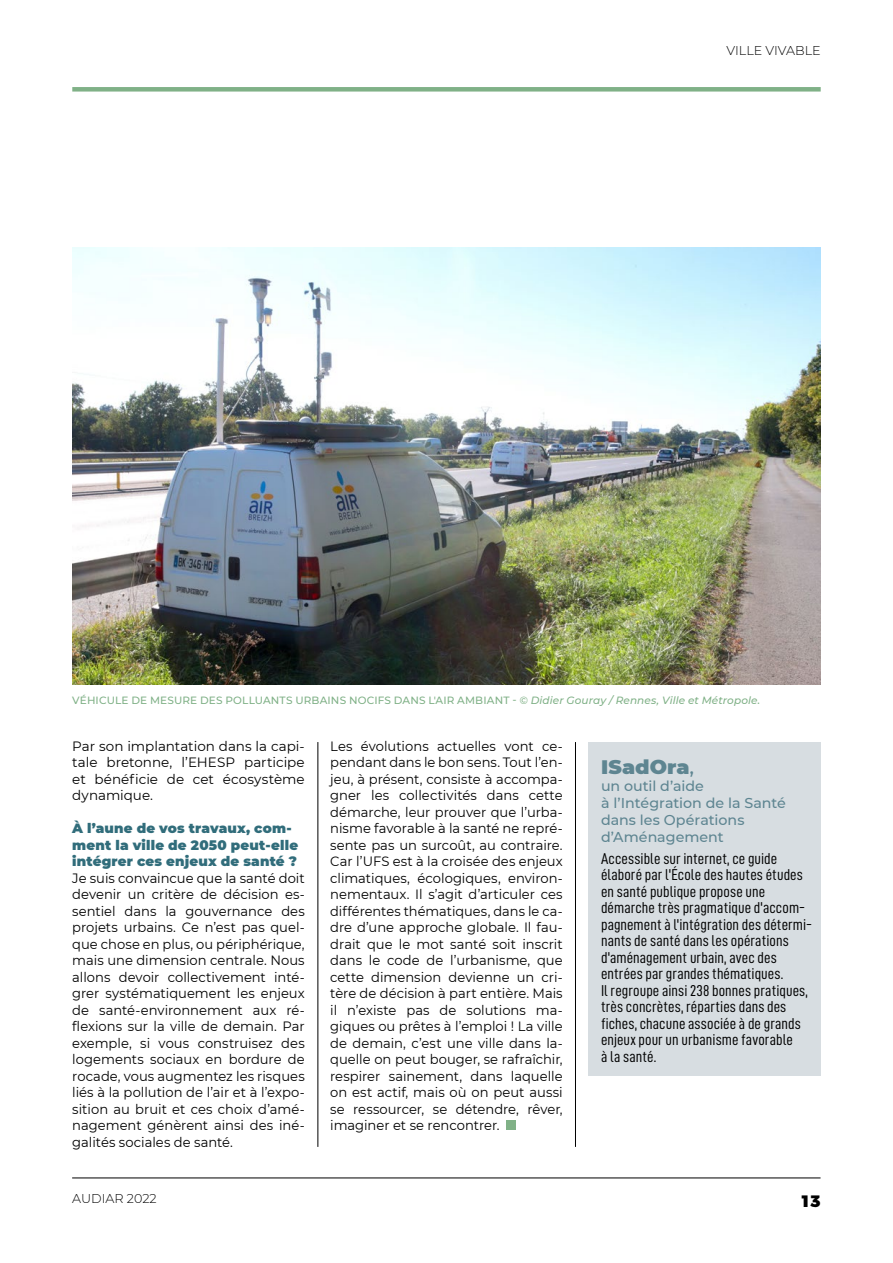
<style>
.page{position:relative;width:893px;height:1263px;background:#fff}
.page>*{position:absolute;margin:0;border:0;box-sizing:border-box;transform-origin:0 0}
.Titre_Parole_des_jeu{font:900 19.5px "Montserrat";letter-spacing:.005em;color:#5e8591;scale:1.05 1}
.t1{font:900 16.5px "Montserrat Alternates";color:#000}
.Texte_courant_Parole{font:15.75px/16.5px "D DIN Condensed";letter-spacing:.005em;color:#000}
.Titre_Parole_des_jeu-2{font:500 14.25px/17.1px "Montserrat";color:#5e8591}
.Texte_courant{font:13.5px/16.5px "Montserrat";color:#000;text-align:justify}
.Question{font:900 13.5px/16.5px "Montserrat";letter-spacing:.015em;color:#316d7b}
.t2{font:300 12.75px "Montserrat";color:#000}
.t3{font:500 10.5px "Montserrat";letter-spacing:.015em;color:#80b187}
.s1{font-style:italic}
.s2{font-weight:500}
</style>
<div class="page">
<div style="left:72px;top:87px;width:749px;height:5px;background:#80b187"></div>
<hr style="left:72px;top:1178px;width:748px;height:1px;background:#000">
<hr style="left:575px;top:742px;width:1px;height:405px;background:#000">
<hr style="left:318px;top:742px;width:1px;height:405px;background:#000">
<div style="left:506px;top:1120px;width:10px;height:10px;background:#80b187"></div>
<img style="left:72px;top:248px;width:749px;height:437px">
<div style="left:588px;top:742px;width:233px;height:334px;background:#d7dde1"></div>
<p class="t2" style="left:726px;top:42px;width:96px">VILLE VIVABLE</p>
<p class="t3" style="left:72px;top:693px;width:689px">VÉHICULE DE MESURE DES POLLUANTS URBAINS NOCIFS DANS L'AIR AMBIANT - <span class="s1">© Didier Gouray / Rennes, Ville et Métropole.</span></p>
<p class="Texte_courant" style="left:72px;top:737px;width:234px">Par son implantation dans la capi&shy;tale bretonne, l’EHESP participe et bénéficie de cet écosystème dynamique.</p>
<p class="Question" style="left:72px;top:819px;width:227px">À l’aune de vos travaux, com&shy;ment la ville de 2050 peut-elle intégrer ces enjeux de santé ?</p>
<p class="Texte_courant" style="left:72px;top:869px;width:234px">Je suis convaincue que la santé doit devenir un critère de décision es&shy;sentiel dans la gouvernance des projets urbains. Ce n’est pas quel&shy;que chose en plus, ou périphérique, mais une dimension centrale. Nous allons devoir collectivement inté&shy;grer systématiquement les enjeux de santé-environnement aux ré&shy;flexions sur la ville de demain. Par exemple, si vous construisez des logements sociaux en bordure de rocade, vous augmentez les risques liés à la pollution de l’air et à l’expo&shy;sition au bruit et ces choix d’amé&shy;nagement génèrent ainsi des iné&shy;galités sociales de santé.</p>
<p class="Texte_courant" style="left:330px;top:737px;width:234px">Les évolutions actuelles vont ce&shy;pendant dans le bon sens. Tout l’en&shy;jeu, à présent, consiste à accompa&shy;gner les collectivités dans cette démarche, leur prouver que l’urba&shy;nisme favorable à la santé ne repré&shy;sente pas un surcoût, au contraire.<br>Car l’UFS est à la croisée des enjeux climatiques, écologiques, environ&shy;nementaux. Il s’agit d’articuler ces différentes thématiques, dans le ca&shy;dre d’une approche globale. Il fau&shy;drait que le mot santé soit inscrit dans le code de l’urbanisme, que cette dimension devienne un cri&shy;tère de décision à part entière. Mais il n’existe pas de solutions ma&shy;giques ou prêtes à l’emploi ! La ville de demain, c’est une ville dans la&shy;quelle on peut bouger, se rafraîchir, respirer sainement, dans laquelle on est actif, mais où on peut aussi se ressourcer, se détendre, rêver, imaginer et se rencontrer.</p>
<p class="Titre_Parole_des_jeu" style="left:601px;top:752px;width:90px">ISadOra<span class="s2">,</span></p>
<p class="Titre_Parole_des_jeu-2" style="left:601px;top:777px;width:186px">un outil d’aide<br>à l’Intégration de la Santé dans les Opérations d’Aménagement</p>
<p class="Texte_courant_Parole" style="left:601px;top:850px;width:213px">Accessible sur internet, ce guide élaboré par l'École des hautes études en santé publique propose une démarche très pragmatique d'accom&shy;pagnement à l'intégration des détermi&shy;nants de santé dans les opérations d'aménagement urbain, avec des entrées par grandes thématiques.</p>
<p class="Texte_courant_Parole" style="left:601px;top:982px;width:208px">Il regroupe ainsi 238 bonnes pratiques, très concrètes, réparties dans des fiches, chacune associée à de grands enjeux pour un urbanisme favorable<br>à la santé.</p>
<p class="t2" style="left:72px;top:1190px;width:86px">AUDIAR 2022</p>
<p class="t1" style="left:800px;top:1187px;width:22px">13</p>
</div>
